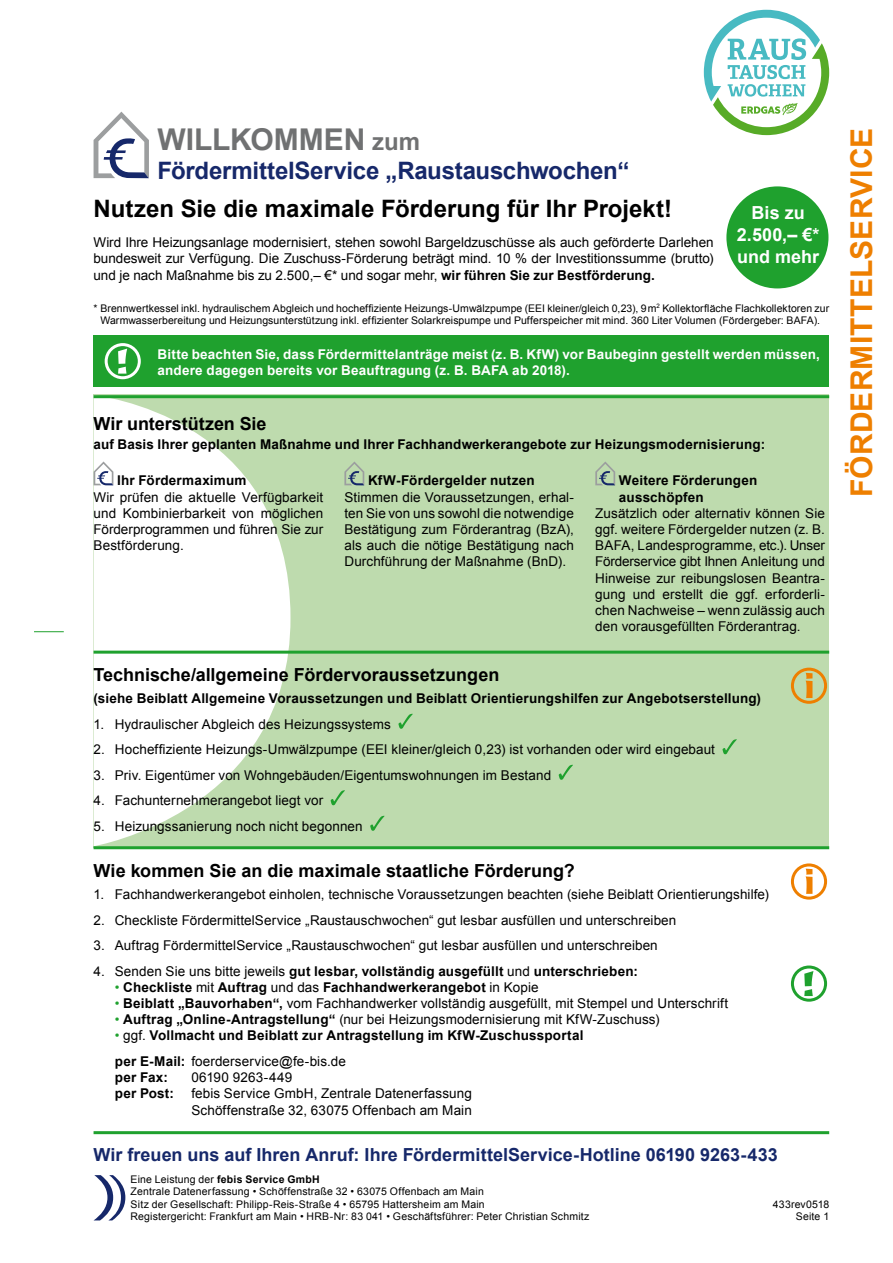
<style>
.page{position:relative;width:893px;height:1263px;background:#fff}
.page>*{position:absolute;margin:0;border:0;box-sizing:border-box;transform-origin:0 0}
.t1{font:700 30px "Arial";letter-spacing:.005em;color:#ee7f00}
.t2{font:700 30px "Arial";color:#707172}
.Headline{font:700 24px "Arial";color:#000}
.t3{font:700 24px "Arial";letter-spacing:-.01em;color:#16286a}
.Headline-2{font:700 18px "Arial";color:#16286a}
.Headline-3{font:700 18px "Arial";color:#000}
.Überschrift{font:700 18px "Arial";color:#000}
.Headline-4{font:700 18px "Arial";color:#fff}
.Fliesstext{font:13.5px/16.2px "Arial";letter-spacing:.005em;color:#000;text-align:justify}
.Fliesstext-2{font:700 13.5px/16.2px "Arial";letter-spacing:.015em;color:#000}
.Fliesstext-3{font:700 13.5px/16.2px "Arial";letter-spacing:.015em;color:#fff}
.Überschrift-2{font:700 13.5px "Arial";letter-spacing:.015em;color:#000}
.Headline-5{font:700 13.5px "Arial";letter-spacing:.01em;color:#000}
.t4{font:10.5px/12.6px "Arial";letter-spacing:.01em;color:#000}
.s1{font-size:24px}
.s2{font-weight:700}
.s3{font-weight:400}
.s4{font-weight:400;color:#1fa12e}
.s5{color:#1fa12e}
</style>
<div class="page">
<svg style="left:94px;top:1175px;width:31px;height:45px"></svg>
<svg style="left:704px;top:10px;width:125px;height:125px"></svg>
<div style="left:94px;top:395px;width:735px;height:453px;background:#bedbae"></div>
<svg style="left:94px;top:398px;width:196px;height:448px;fill:#fff"></svg>
<svg style="left:398px;top:714px;width:15px;height:15px"></svg>
<svg style="left:722px;top:739px;width:15px;height:15px"></svg>
<svg style="left:559px;top:765px;width:14px;height:15px"></svg>
<svg style="left:331px;top:790px;width:14px;height:15px"></svg>
<svg style="left:370px;top:816px;width:14px;height:15px"></svg>
<svg style="left:94px;top:461px;width:19px;height:24px"></svg>
<svg style="left:344px;top:461px;width:20px;height:24px"></svg>
<svg style="left:595px;top:461px;width:20px;height:24px"></svg>
<hr style="left:94px;top:846px;width:735px;height:3px;background:#1fa12e">
<hr style="left:94px;top:651px;width:735px;height:3px;background:#1fa12e">
<hr style="left:94px;top:395px;width:735px;height:3px;background:#1fa12e">
<svg style="left:94px;top:112px;width:55px;height:66px"></svg>
<div style="left:726px;top:186px;width:102px;height:102px;background:#1fa12e;border-radius:50%"></div>
<hr style="left:94px;top:1131px;width:735px;height:3px;background:#1fa12e">
<div style="left:791px;top:668px;width:36px;height:36px;border:3px solid #ee7f00;border-radius:50%"></div>
<svg style="left:805px;top:673px;width:7px;height:25px"></svg>
<div style="left:791px;top:863px;width:36px;height:37px;border:3px solid #ee7f00;border-radius:50%"></div>
<svg style="left:805px;top:869px;width:7px;height:25px"></svg>
<div style="left:791px;top:965px;width:36px;height:37px;border:3px solid #1fa12e;border-radius:50%"></div>
<svg style="left:804px;top:971px;width:9px;height:25px"></svg>
<div style="left:94px;top:336px;width:735px;height:51px;background:#1fa12e"></div>
<div style="left:105px;top:343px;width:36px;height:36px;border:3px solid #fff;border-radius:50%"></div>
<svg style="left:118px;top:349px;width:9px;height:25px"></svg>
<hr style="left:34px;top:631px;width:30px;height:1px;background:#1fa12e">
<p class="t2" style="left:157px;top:120px;width:264px">WILLKOMMEN <span class="s1">zum</span></p>
<p class="t3" style="left:157px;top:155px;width:473px">FördermittelService „Raustauschwochen“</p>
<p class="Headline" style="left:94px;top:192px;width:580px">Nutzen Sie die maximale Förderung für Ihr Projekt!</p>
<p class="Fliesstext" style="left:94px;top:235px;width:622px">Wird Ihre Heizungsanlage modernisiert, stehen sowohl Bargeldzuschüsse als auch geförderte Darlehen bundesweit zur Verfügung. Die Zuschuss-Förderung beträgt mind. 10 % der Investitionssumme (brutto) und je nach Maßnahme bis zu 2.500,– €* und sogar mehr, <span class="s2">wir führen Sie zur Bestförderung.</span></p>
<p class="Headline-4" style="left:752px;top:201px;width:55px">Bis zu</p>
<p class="Headline-4" style="left:737px;top:223px;width:84px">2.500,– €*</p>
<p class="Headline-4" style="left:737px;top:244px;width:83px">und mehr</p>
<p class="t4" style="left:94px;top:302px;width:737px;line-height:12px;text-align:center">* Brennwertkessel inkl. hydraulischem Abgleich und hocheffiziente Heizungs-Umwälzpumpe (EEI kleiner/gleich 0,23), 9m<sup>2</sup> Kollektorfläche Flachkollektoren zur<br>Warmwasserbereitung und Heizungsunterstützung inkl. effizienter Solarkreispumpe und Pufferspeicher mit mind. 360 Liter Volumen (Fördergeber: BAFA).</p>
<p class="Fliesstext-3" style="left:158px;top:346px;width:664px">Bitte beachten Sie, dass Fördermittelanträge meist (z. B. KfW) vor Baubeginn gestellt werden müssen, andere dagegen bereits vor Beauftragung (z. B. BAFA ab 2018).</p>
<p class="Headline-3" style="left:94px;top:411px;width:175px">Wir unterstützen Sie</p>
<p class="Headline-5" style="left:94px;top:436px;width:673px">auf Basis Ihrer geplanten Maßnahme und Ihrer Fachhandwerkerangebote zur Heizungsmodernisierung:</p>
<p class="Fliesstext-2" style="left:117px;top:473px;width:131px">Ihr Fördermaximum</p>
<p class="Fliesstext" style="left:94px;top:489px;width:231px">Wir prüfen die aktuelle Verfügbarkeit und Kombinierbarkeit von möglichen Förderprogrammen und führen Sie zur Bestförderung.</p>
<p class="Fliesstext-2" style="left:368px;top:473px;width:168px">KfW-Fördergelder nutzen</p>
<p class="Fliesstext" style="left:344px;top:489px;width:231px">Stimmen die Voraussetzungen, erhal&shy;ten Sie von uns sowohl die notwendige Bestätigung zum Förderantrag (BzA), als auch die nötige Bestätigung nach Durchführung der Maßnahme (BnD).</p>
<p class="Fliesstext-2" style="left:619px;top:473px;width:140px">Weitere Förderungen ausschöpfen</p>
<p class="Fliesstext" style="left:595px;top:505px;width:231px">Zusätzlich oder alternativ können Sie ggf. weitere Fördergelder nutzen (z. B.<br>BAFA, Landesprogramme, etc.). Unser Förderservice gibt Ihnen Anleitung und Hinweise zur reibungslosen Beantra&shy;gung und erstellt die ggf. erforderli&shy;chen Nachweise – wenn zulässig auch den vorausgefüllten Förderantrag.</p>
<p class="Überschrift" style="left:94px;top:662px;width:407px">Technische/allgemeine Fördervoraussetzungen</p>
<p class="Überschrift-2" style="left:94px;top:689px;width:669px">(siehe Beiblatt Allgemeine Voraussetzungen und Beiblatt Orientierungshilfen zur Angebotserstellung)</p>
<p class="Fliesstext" style="left:94px;top:716px;width:299px">1. Hydraulischer Abgleich des Heizungssystems</p>
<p class="Fliesstext" style="left:94px;top:741px;width:623px">2. Hocheffiziente Heizungs-Umwälzpumpe (EEI kleiner/gleich 0,23) ist vorhanden oder wird eingebaut</p>
<p class="Fliesstext" style="left:94px;top:767px;width:459px">3. Priv. Eigentümer von Wohngebäuden/Eigentumswohnungen im Bestand</p>
<p class="Fliesstext" style="left:94px;top:792px;width:231px">4. Fachunternehmerangebot liegt vor</p>
<p class="Fliesstext" style="left:94px;top:818px;width:271px">5. Heizungssanierung noch nicht begonnen</p>
<p class="Headline-3" style="left:94px;top:858px;width:483px">Wie kommen Sie an die maximale staatliche Förderung?</p>
<p class="Fliesstext" style="left:94px;top:886px;width:677px">1. Fachhandwerkerangebot einholen, technische Voraussetzungen beachten (siehe Beiblatt Orientierungshilfe)</p>
<p class="Fliesstext" style="left:94px;top:912px;width:584px">2. Checkliste FördermittelService „Raustauschwochen“ gut lesbar ausfüllen und unterschreiben</p>
<p class="Fliesstext" style="left:94px;top:937px;width:566px">3. Auftrag FördermittelService „Raustauschwochen“ gut lesbar ausfüllen und unterschreiben</p>
<p class="Fliesstext-2" style="left:94px;top:963px;width:546px"><span class="s3">4. Senden Sie uns bitte jeweils</span> gut lesbar, vollständig ausgefüllt <span class="s3">und</span> unterschrieben:</p>
<p class="Fliesstext-2" style="left:115px;top:979px;width:425px"><span class="s4">•</span> Checkliste <span class="s3">mit</span> Auftrag <span class="s3">und das</span> Fachhandwerkerangebot <span class="s3">in Kopie</span></p>
<p class="Fliesstext" style="left:115px;top:995px;width:615px"><span class="s5">•</span> <span class="s2">Beiblatt „Bauvorhaben“,</span> vom Fachhandwerker vollständig ausgefüllt, mit Stempel und Unterschrift</p>
<p class="Fliesstext" style="left:115px;top:1011px;width:546px"><span class="s5">•</span> <span class="s2">Auftrag „Online-Antragstellung“</span> (nur bei Heizungsmodernisierung mit KfW-Zuschuss)</p>
<p class="Fliesstext-2" style="left:115px;top:1028px;width:470px"><span class="s4">•</span> <span class="s3">ggf.</span> Vollmacht und Beiblatt zur Antragstellung im KfW-Zuschussportal</p>
<p class="Fliesstext" style="left:115px;top:1053px;width:233px"><span class="s2">per E-Mail:</span> foerderservice@fe-bis.de</p>
<p class="Fliesstext-2" style="left:115px;top:1070px;width:55px">per Fax:</p>
<p class="Fliesstext" style="left:191px;top:1069px;width:102px">06190 9263-449</p>
<p class="Fliesstext-2" style="left:115px;top:1086px;width:61px">per Post:</p>
<p class="Fliesstext" style="left:191px;top:1085px;width:282px">febis Service GmbH, Zentrale Datenerfassung</p>
<p class="Fliesstext" style="left:191px;top:1102px;width:282px">Schöffenstraße 32, 63075 Offenbach am Main</p>
<p class="Headline-2" style="left:94px;top:1142px;width:686px">Wir freuen uns auf Ihren Anruf: Ihre FördermittelService-Hotline 06190 9263-433</p>
<p class="t4" style="left:131px;top:1173px;width:460px">Eine Leistung der <span class="s2">febis Service GmbH<br></span>Zentrale Datenerfassung • Schöffenstraße 32 • 63075 Offenbach am Main<br>Sitz der Gesellschaft: Philipp-Reis-Straße 4 • 65795 Hattersheim am Main<br>Registergericht: Frankfurt am Main • HRB-Nr: 83 041 • Geschäftsführer: Peter Christian Schmitz</p>
<p class="t4" style="left:773px;top:1198px;width:58px">433rev0518</p>
<p class="t4" style="left:796px;top:1210px;width:35px">Seite 1</p>
<p class="t1" style="left:841px;top:497px;width:371px;rotate:-90deg">FÖRDERMITTELSERVICE</p>
</div>
